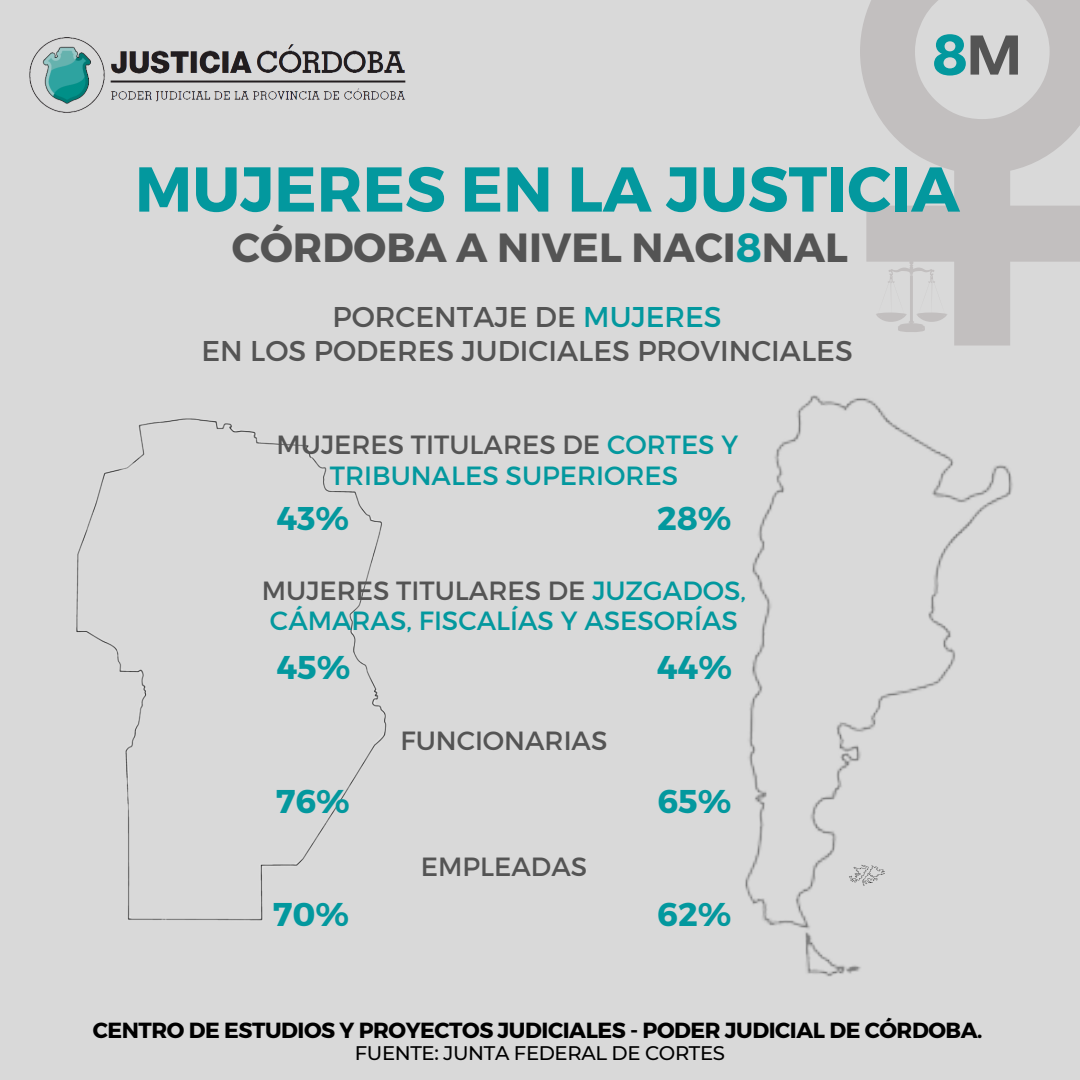
<style>
.page{position:relative;width:1080px;height:1080px;background:#d9d9d9}
.page>*{position:absolute;margin:0;border:0;box-sizing:border-box;transform-origin:0 0}
.t1{font:700 63.23px "Montserrat";color:#03989e}
.t2{font:700 54.9px "Agrandir";color:#03989e}
.t3{font:700 40.73px "Montserrat";color:#545454}
.t4{font:700 32.85px "Montserrat";color:#03989e}
.t5{font:28.57px "Montserrat";color:#545454}
.t6{font:26.32px/30.4px "Montserrat";color:#03989e;text-align:center}
.t7{font:26.32px "Montserrat";color:#545454}
.t8{font:700 21.82px "Montserrat";letter-spacing:-.02em;color:#000}
.t9{font:500 19.57px "Montserrat";letter-spacing:-.02em;color:#000}
.s1{color:#545454}
.s2{color:#03989e}
</style>
<div class="page">
<svg style="left:860px;top:0;width:220px;height:346px;fill:#c2bfbf"></svg>
<img style="left:29px;top:37px;width:377px;height:76px">
<svg style="left:876px;top:261px;width:72px;height:72px"></svg>
<img style="left:745px;top:395px;width:268px;height:582px">
<img style="left:847px;top:864px;width:39px;height:27px">
<img style="left:76px;top:418px;width:311px;height:503px">
<p class="t2" style="left:932px;top:33px;width:90px">8<span class="s1">M</span></p>
<p class="t1" style="left:135px;top:148px;width:826px">MUJERES EN LA JUSTICIA</p>
<p class="t3" style="left:232px;top:221px;width:618px">CÓRDOBA A NIVEL NACI<span class="s2">8</span>NAL</p>
<p class="t5" style="left:333px;top:299px;width:391px">PORCENTAJE DE <span class="s2">MUJERES</span></p>
<p class="t5" style="left:201px;top:332px;width:653px">EN LOS PODERES JUDICIALES PROVINCIALES</p>
<p class="t6" style="left:277px;top:429px;width:463px"><span class="s1">MUJERES TITULARES DE</span> CORTES Y<br>TRIBUNALES SUPERIORES</p>
<p class="t4" style="left:276px;top:497px;width:74px">43%</p>
<p class="t4" style="left:657px;top:497px;width:76px">28%</p>
<p class="t6" style="left:262px;top:574px;width:486px"><span class="s1">MUJERES TITULARES DE</span> JUZGADOS,<br>CÁMARAS, FISCALÍAS Y ASESORÍAS</p>
<p class="t4" style="left:276px;top:646px;width:76px">45%</p>
<p class="t4" style="left:657px;top:646px;width:77px">44%</p>
<p class="t7" style="left:401px;top:723px;width:208px">FUNCIONARIAS</p>
<p class="t4" style="left:276px;top:780px;width:76px">76%</p>
<p class="t4" style="left:657px;top:780px;width:76px">65%</p>
<p class="t4" style="left:273px;top:893px;width:78px">70%</p>
<p class="t7" style="left:421px;top:849px;width:168px">EMPLEADAS</p>
<p class="t4" style="left:657px;top:893px;width:76px">62%</p>
<p class="t8" style="left:93px;top:1016px;width:891px">CENTRO DE ESTUDIOS Y PROYECTOS JUDICIALES - PODER JUDICIAL DE CÓRDOBA.</p>
<p class="t9" style="left:355px;top:1041px;width:372px">FUENTE: JUNTA FEDERAL DE CORTES</p>
</div>
